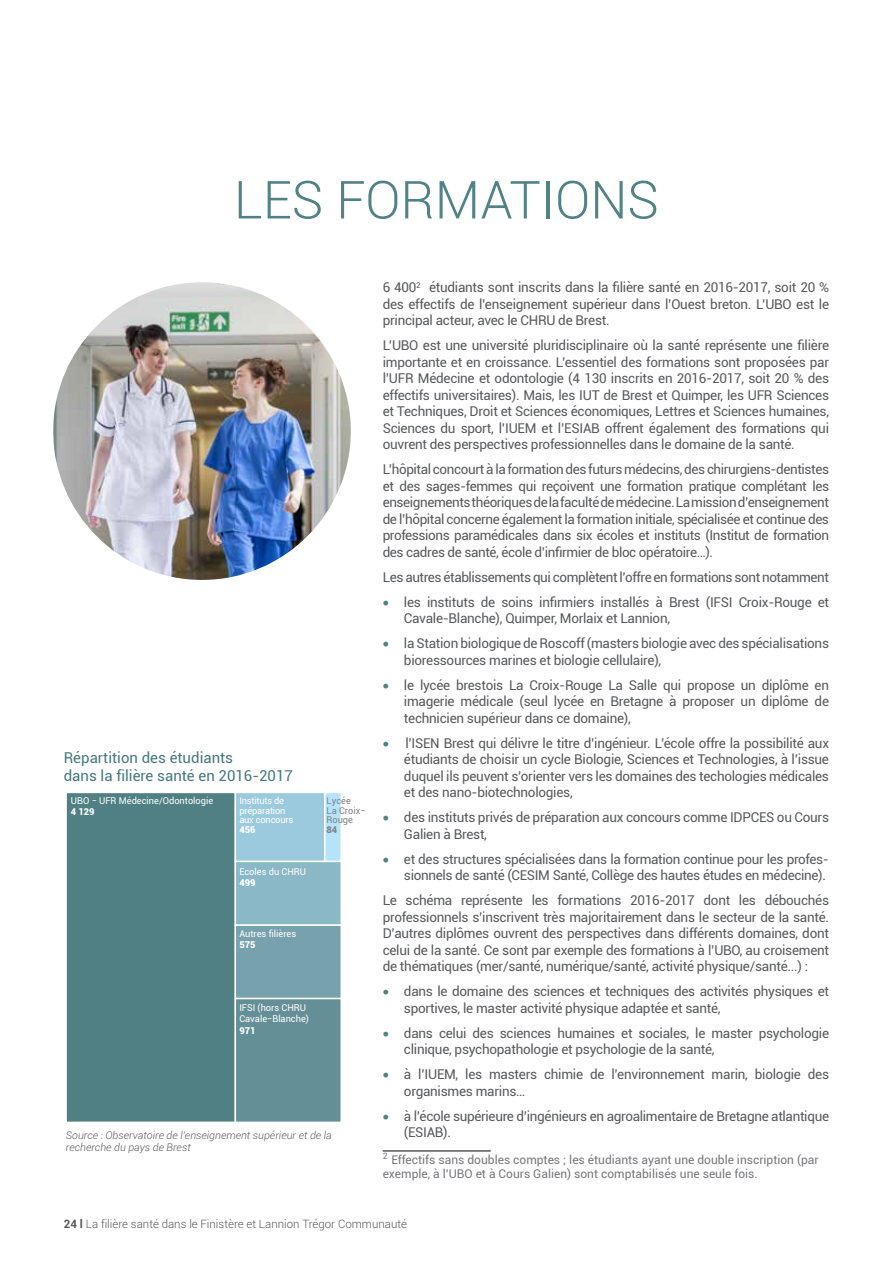
<style>
.page{position:relative;width:893px;height:1263px;background:#fff}
.page>*{position:absolute;margin:0;border:0;box-sizing:border-box;transform-origin:0 0}
.t1{font:300 52.5px "Roboto";color:#518286}
.t2{font:15px/18px "Roboto";color:#47787c}
.t3{font:13.5px/16.5px "Roboto";letter-spacing:-.02em;color:#58595b}
.t4{font:12px/13.5px "Roboto";color:#77787b}
.t5{font:300 11.55px "Roboto";color:#58595b}
.t6{font:italic 300 10.5px/12px "Roboto";color:#58595b}
.t7{font:9.45px/11.2px "Roboto";color:#fff}
.t8{font:9.45px/9.9px "Roboto";letter-spacing:-.02em;color:#fff}
.t9{font:9.45px/9.9px "Roboto";color:#808285}
.t10{font:900 9.45px "Roboto";color:#fff}
.t11{font:900 9.45px "Roboto";color:#808285}
.s1{color:#518286}
.s2{font-weight:700}
</style>
<div class="page">
<hr style="left:383px;top:1151px;width:108px;height:1px;background:#000">
<img style="left:53px;top:282px;width:298px;height:298px;border-radius:149px">
<div style="left:66px;top:792px;width:169px;height:330px;background:#508084"></div>
<div style="left:65px;top:792px;width:171px;height:331px;border:1px solid #fff"></div>
<div style="left:235px;top:998px;width:106px;height:124px;background:#658f97"></div>
<div style="left:235px;top:998px;width:107px;height:125px;border:1px solid #fff"></div>
<div style="left:235px;top:925px;width:106px;height:73px;background:#77a1ad"></div>
<div style="left:235px;top:924px;width:107px;height:75px;border:1px solid #fff"></div>
<div style="left:235px;top:861px;width:106px;height:64px;background:#8ab8c6"></div>
<div style="left:235px;top:861px;width:107px;height:65px;border:1px solid #fff"></div>
<div style="left:235px;top:792px;width:90px;height:69px;background:#9bc9de"></div>
<div style="left:235px;top:792px;width:90px;height:70px;border:1px solid #fff"></div>
<div style="left:325px;top:792px;width:16px;height:69px;background:#b5e4fa"></div>
<div style="left:324px;top:792px;width:18px;height:70px;border:1px solid #fff"></div>
<h1 class="t1" style="left:234px;top:163px;width:427px">LES FORMATIONS</h1>
<p class="t2" style="left:64px;top:748px;width:231px">Répartition des étudiants<br>dans la filière santé en 2016-2017</p>
<p class="t7" style="left:71px;top:794px;width:144px">UBO − UFR Médecine/Odontologie</p>
<p class="t10" style="left:71px;top:805px;width:25px">4 129</p>
<p class="t8" style="left:239px;top:795px;width:55px">Instituts de préparation aux concours</p>
<p class="t10" style="left:239px;top:823px;width:18px">456</p>
<p class="t7" style="left:239px;top:865px;width:68px">Ecoles du CHRU</p>
<p class="t10" style="left:239px;top:876px;width:18px">499</p>
<p class="t7" style="left:239px;top:928px;width:58px">Autres filières</p>
<p class="t10" style="left:239px;top:938px;width:18px">575</p>
<p class="t9" style="left:327px;top:795px;width:41px">Lycée<br>La Croix−<br>Rouge</p>
<p class="t11" style="left:327px;top:823px;width:12px">84</p>
<p class="t7" style="left:239px;top:1002px;width:71px">IFSI (hors CHRU<br>Cavale−Blanche)</p>
<p class="t10" style="left:239px;top:1024px;width:18px">971</p>
<p class="t6" style="left:66px;top:1128px;width:267px">Source : Observatoire de l’enseignement supérieur et de la recherche du pays de Brest</p>
<p class="t3" style="left:383px;top:279px;width:448px;text-align:justify">6 400<sup>2</sup> étudiants sont inscrits dans la filière santé en 2016-2017, soit 20 % des effectifs de l’enseignement supérieur dans l’Ouest breton. L’UBO est le principal acteur, avec le CHRU de Brest.</p>
<p class="t3" style="left:383px;top:337px;width:448px;text-align:justify">L’UBO est une université pluridisciplinaire où la santé représente une filière importante et en croissance. L’essentiel des formations sont proposées par l’UFR Médecine et odontologie (4 130 inscrits en 2016-2017, soit 20 % des effectifs universitaires). Mais, les IUT de Brest et Quimper, les UFR Sciences et Techniques, Droit et Sciences économiques, Lettres et Sciences humaines, Sciences du sport, l’IUEM et l’ESIAB offrent également des formations qui ouvrent des perspectives professionnelles dans le domaine de la santé.</p>
<p class="t3" style="left:383px;top:461px;width:448px;text-align:justify">L’hôpital concourt à la formation des futurs médecins, des chirurgiens-dentistes et des sages-femmes qui reçoivent une formation pratique complétant les enseignements théoriques de la faculté de médecine. La mission d’enseignement de l’hôpital concerne également la formation initiale, spécialisée et continue des professions paramédicales dans six écoles et instituts (Institut de formation des cadres de santé, école d’infirmier de bloc opératoire…).</p>
<p class="t3" style="left:383px;top:568px;width:448px">Les autres établissements qui complètent l’offre en formations sont notamment</p>
<p class="t3" style="left:404px;top:593px;width:427px;text-indent:-21px"><span class="s1">•</span> les instituts de soins infirmiers installés à Brest (IFSI Croix-Rouge et<br>Cavale-Blanche), Quimper, Morlaix et Lannion,</p>
<p class="t3" style="left:404px;top:635px;width:427px;text-indent:-21px"><span class="s1">•</span> la Station biologique de Roscoff (masters biologie avec des spécialisations bioressources marines et biologie cellulaire),</p>
<p class="t3" style="left:404px;top:676px;width:427px;text-align:justify;text-indent:-21px"><span class="s1">•</span> le lycée brestois La Croix-Rouge La Salle qui propose un diplôme en imagerie médicale (seul lycée en Bretagne à proposer un diplôme de technicien supérieur dans ce domaine),</p>
<p class="t3" style="left:404px;top:734px;width:427px;text-align:justify;text-indent:-21px"><span class="s1">•</span> l’ISEN Brest qui délivre le titre d’ingénieur. L’école offre la possibilité aux étudiants de choisir un cycle Biologie, Sciences et Technologies, à l’issue duquel ils peuvent s’orienter vers les domaines des techologies médicales et des nano-biotechnologies,</p>
<p class="t3" style="left:404px;top:809px;width:427px;text-indent:-21px"><span class="s1">•</span> des instituts privés de préparation aux concours comme IDPCES ou Cours<br>Galien à Brest,</p>
<p class="t3" style="left:383px;top:850px;width:448px;text-align:right"><span class="s1">•</span> et des structures spécialisées dans la formation continue pour les profes&shy;sionnels de santé (CESIM Santé, Collège des hautes études en médecine).</p>
<p class="t3" style="left:383px;top:892px;width:448px;text-align:justify">Le schéma représente les formations 2016-2017 dont les débouchés professionnels s’inscrivent très majoritairement dans le secteur de la santé.<br>D’autres diplômes ouvrent des perspectives dans différents domaines, dont celui de la santé. Ce sont par exemple des formations à l’UBO, au croisement de thématiques (mer/santé, numérique/santé, activité physique/santé...) :</p>
<p class="t3" style="left:404px;top:983px;width:427px;text-indent:-21px"><span class="s1">•</span> dans le domaine des sciences et techniques des activités physiques et sportives, le master activité physique adaptée et santé,</p>
<p class="t3" style="left:404px;top:1024px;width:427px;text-indent:-21px"><span class="s1">•</span> dans celui des sciences humaines et sociales, le master psychologie clinique, psychopathologie et psychologie de la santé,</p>
<p class="t3" style="left:404px;top:1066px;width:427px;text-indent:-21px"><span class="s1">•</span> à l’IUEM, les masters chimie de l’environnement marin, biologie des organismes marins…</p>
<p class="t3" style="left:404px;top:1107px;width:427px;text-indent:-21px"><span class="s1">•</span> à l’école supérieure d’ingénieurs en agroalimentaire de Bretagne atlantique (ESIAB).</p>
<p class="t4" style="left:383px;top:1153px;width:437px"><sup>2</sup> Effectifs sans doubles comptes ; les étudiants ayant une double inscription (par exemple, à l’UBO et à Cours Galien) sont comptabilisés une seule fois.</p>
<p class="t5" style="left:64px;top:1215px;width:345px"><span class="s2">24 l</span> La filière santé dans le Finistère et Lannion Trégor Communauté</p>
</div>
